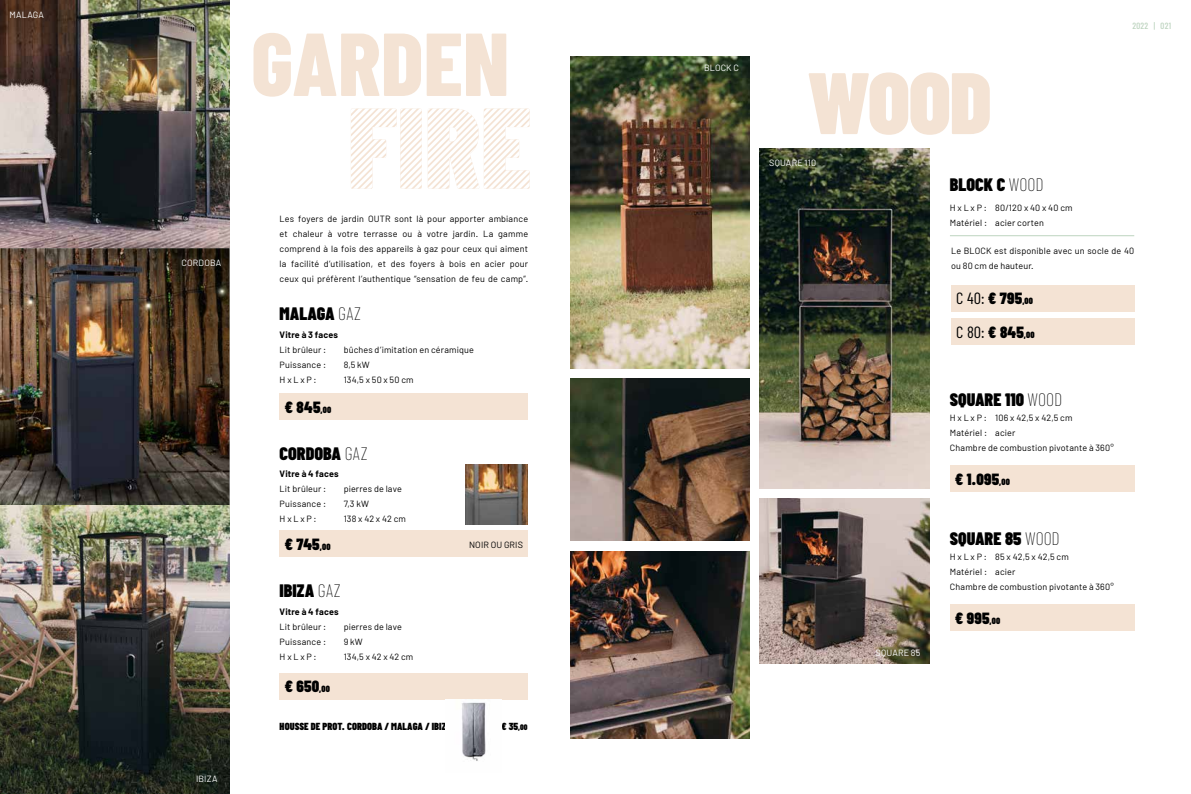
<style>
.page{position:relative;width:1191px;height:794px;background:#fff}
.page>*{position:absolute;margin:0;border:0;box-sizing:border-box;transform-origin:0 0}
.t1{font:800 89.1px "Barlow Condensed";color:#f4e3d4}
.t2{font:900 87px "Barlow Condensed";color:#f4e3d4}
.t3{font:900 18px "Barlow Condensed";color:#000}
.t4{font:900 16.2px "Barlow Condensed";letter-spacing:.015em;color:#000}
.t5{font:16.2px "Barlow Condensed";color:#000}
.t6{font:900 10.2px "Barlow Condensed";letter-spacing:.005em;color:#000}
.t7{font:9px/15px "Barlow";letter-spacing:.015em;color:#000}
.t8{font:9px "Barlow";letter-spacing:.015em;color:#fff}
.t9{font:700 9px "Barlow";letter-spacing:.015em;color:#000}
.t10{font:500 9px "Barlow Condensed";letter-spacing:.03em;color:#bdd4bf}
.s1{font-weight:100}
.s2{font-size:9px}
.s3{font-size:8px}
.s4{font-weight:900}
.s5{font-weight:900;font-size:9px}
</style>
<div class="page">
<div style="left:280px;top:393px;width:248px;height:27px;background:#f4e3d4"></div>
<div style="left:280px;top:531px;width:248px;height:26px;background:#f4e3d4"></div>
<svg style="left:351px;top:109px;width:178px;height:80px"></svg>
<img style="left:0;top:0;width:229px;height:248px">
<img style="left:0;top:248px;width:229px;height:546px">
<img style="left:759px;top:148px;width:170px;height:340px">
<img style="left:570px;top:378px;width:179px;height:162px">
<img style="left:759px;top:498px;width:170px;height:165px">
<img style="left:570px;top:57px;width:179px;height:312px">
<div style="left:950px;top:465px;width:184px;height:27px;background:#f4e3d4"></div>
<div style="left:951px;top:285px;width:183px;height:26px;background:#f4e3d4"></div>
<hr style="left:950px;top:235px;width:184px;height:1px;background:#bdd4bf">
<div style="left:951px;top:318px;width:183px;height:26px;background:#f4e3d4"></div>
<div style="left:950px;top:604px;width:184px;height:26px;background:#f4e3d4"></div>
<img style="left:466px;top:464px;width:61px;height:60px">
<img style="left:570px;top:551px;width:179px;height:187px">
<div style="left:280px;top:673px;width:248px;height:26px;background:#f4e3d4"></div>
<img style="left:462px;top:702px;width:24px;height:59px">
<p class="t8" style="left:10px;top:9px;width:36px">MALAGA</p>
<h1 class="t1" style="left:251px;top:9px;width:260px">GARDEN</h1>
<p class="t8" style="left:182px;top:257px;width:41px">CORDOBA</p>
<p class="t8" style="left:196px;top:773px;width:23px">IBIZA</p>
<p class="t7" style="left:280px;top:211px;width:250px;text-align:justify">Les foyers de jardin OUTR sont là pour apporter ambiance et chaleur à votre terrasse ou à votre jardin. La gamme comprend à la fois des appareils à gaz pour ceux qui aiment la facilité d’utilisation, et des foyers à bois en acier pour ceux qui préfèrent l’authentique “sensation de feu de camp”.</p>
<h3 class="t3" style="left:280px;top:303px;width:83px">MALAGA <span class="s1">GAZ</span></h3>
<p class="t9" style="left:280px;top:329px;width:60px">Vitre à 3 faces</p>
<p class="t7" style="left:280px;top:342px;width:48px">Lit brûleur :</p>
<p class="t7" style="left:344px;top:342px;width:132px">bûches d’imitation en céramique</p>
<p class="t7" style="left:280px;top:357px;width:48px">Puissance :</p>
<p class="t7" style="left:344px;top:357px;width:28px">8,5 kW</p>
<p class="t7" style="left:280px;top:372px;width:38px">H x L x P :</p>
<p class="t7" style="left:344px;top:372px;width:72px">134,5 x 50 x 50 cm</p>
<h3 class="t4" style="left:285px;top:397px;width:48px">€ 845<span class="s2">,00</span></h3>
<h3 class="t3" style="left:280px;top:442px;width:89px">CORDOBA <span class="s1">GAZ</span></h3>
<p class="t9" style="left:280px;top:468px;width:60px">Vitre à 4 faces</p>
<p class="t7" style="left:280px;top:481px;width:48px">Lit brûleur :</p>
<p class="t7" style="left:344px;top:481px;width:60px">pierres de lave</p>
<p class="t7" style="left:280px;top:496px;width:48px">Puissance :</p>
<p class="t7" style="left:344px;top:496px;width:27px">7,3 kW</p>
<p class="t7" style="left:280px;top:511px;width:38px">H x L x P :</p>
<p class="t7" style="left:344px;top:511px;width:64px">138 x 42 x 42 cm</p>
<h3 class="t4" style="left:285px;top:534px;width:47px">€ 745<span class="s2">,00</span></h3>
<h3 class="t3" style="left:280px;top:579px;width:63px">IBIZA <span class="s1">GAZ</span></h3>
<p class="t9" style="left:280px;top:606px;width:60px">Vitre à 4 faces</p>
<p class="t7" style="left:280px;top:619px;width:48px">Lit brûleur :</p>
<p class="t7" style="left:344px;top:619px;width:60px">pierres de lave</p>
<p class="t7" style="left:280px;top:634px;width:48px">Puissance :</p>
<p class="t7" style="left:344px;top:634px;width:21px">9 kW</p>
<p class="t7" style="left:280px;top:649px;width:38px">H x L x P :</p>
<p class="t7" style="left:344px;top:649px;width:71px">134,5 x 42 x 42 cm</p>
<h3 class="t4" style="left:285px;top:676px;width:47px">€ 650<span class="s2">,00</span></h3>
<p class="t7" style="left:469px;top:537px;width:55px">NOIR OU GRIS</p>
<p class="t6" style="left:280px;top:719px;width:173px">HOUSSE DE PROT. CORDOBA / MALAGA / IBIZA</p>
<p class="t6" style="left:501px;top:719px;width:28px">€ 35<span class="s3">,00</span></p>
<p class="t8" style="left:704px;top:63px;width:36px">BLOCK C</p>
<h2 class="t2" style="left:807px;top:49px;width:186px">WOOD</h2>
<p class="t8" style="left:769px;top:157px;width:48px">SQUARE 110</p>
<h3 class="t3" style="left:950px;top:173px;width:95px">BLOCK C <span class="s1">WOOD</span></h3>
<p class="t7" style="left:950px;top:200px;width:124px">H x L x P : 80/120 x 40 x 40 cm<br>Matériel : acier corten</p>
<p class="t10" style="left:1132px;top:20px;width:40px">2022 | 021</p>
<p class="t7" style="left:951px;top:243px;width:185px">Le BLOCK est disponible avec un socle de 40 ou 80 cm de hauteur.</p>
<h3 class="t5" style="left:956px;top:288px;width:78px">C 40: <span class="s4">€ 795</span><span class="s5">,00</span></h3>
<h3 class="t5" style="left:956px;top:322px;width:80px">C 80: <span class="s4">€ 845</span><span class="s5">,00</span></h3>
<h3 class="t3" style="left:950px;top:388px;width:114px">SQUARE 110 <span class="s1">WOOD</span></h3>
<p class="t7" style="left:950px;top:410px;width:165px">H x L x P : 106 x 42,5 x 42,5 cm<br>Matériel : acier<br>Chambre de combustion pivotante à 360°</p>
<h3 class="t4" style="left:955px;top:469px;width:56px">€ 1.095<span class="s2">,00</span></h3>
<p class="t8" style="left:875px;top:647px;width:46px">SQUARE 85</p>
<h3 class="t3" style="left:950px;top:527px;width:111px">SQUARE 85 <span class="s1">WOOD</span></h3>
<p class="t7" style="left:950px;top:549px;width:165px">H x L x P : 85 x 42,5 x 42,5 cm<br>Matériel : acier<br>Chambre de combustion pivotante à 360°</p>
<h3 class="t4" style="left:955px;top:608px;width:47px">€ 995<span class="s2">,00</span></h3>
</div>
